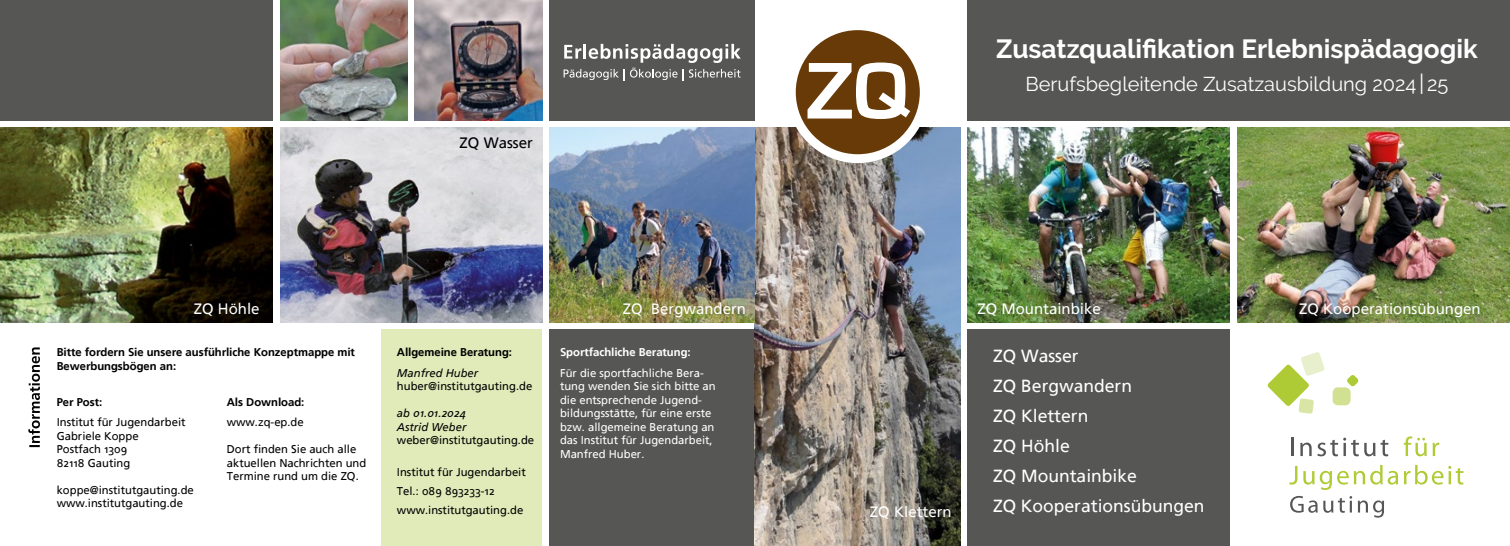
<style>
.page{position:relative;width:1510px;height:546px;background:#fff}
.page>*{position:absolute;margin:0;border:0;box-sizing:border-box;transform-origin:0 0}
.t1{font:700 26.25px "Raleway";color:#fff}
.t2{font:20px "Raleway";color:#fff}
.t3{font:17.5px/30px "Frutiger Linotype";color:#fff}
.t4{font:15px "Frutiger Linotype";color:#fff}
.t5{font:15px "Frutiger Linotype";color:#000}
.t6{font:11.25px/13.5px "Frutiger Linotype";color:#000}
.t7{font:11.25px/13.5px "Frutiger Linotype";color:#fff}
.t8{font:700 11.25px/13.5px "Frutiger Linotype";color:#000}
.t9{font:italic 11.25px/13.5px "Frutiger Linotype";color:#000}
.t10{font:700 11.25px "Frutiger Linotype";color:#fff}
.s1{font-size:22.5px}
</style>
<div class="page">
<img style="left:1237px;top:128px;width:272px;height:194px">
<div style="left:549px;top:330px;width:206px;height:216px;background:#565655"></div>
<div style="left:381px;top:330px;width:161px;height:216px;background:#e1eab9"></div>
<div style="left:967px;top:0;width:542px;height:120px;background:#565655"></div>
<img style="left:967px;top:128px;width:263px;height:194px">
<img style="left:755px;top:128px;width:205px;height:418px">
<img style="left:549px;top:128px;width:206px;height:194px">
<img style="left:280px;top:128px;width:262px;height:194px">
<div style="left:0;top:0;width:273px;height:120px;background:#565655"></div>
<svg style="left:28px;top:347px;width:12px;height:100px"></svg>
<img style="left:0;top:128px;width:273px;height:194px">
<div style="left:787px;top:21px;width:141px;height:142px;background:#fff;border-radius:50%"></div>
<svg style="left:795px;top:30px;width:124px;height:124px"></svg>
<svg style="left:1291px;top:437px;width:2px;height:19px"></svg>
<svg style="left:1300px;top:442px;width:11px;height:14px"></svg>
<svg style="left:1317px;top:437px;width:41px;height:19px"></svg>
<svg style="left:1364px;top:439px;width:24px;height:17px"></svg>
<svg style="left:1403px;top:436px;width:23px;height:20px"></svg>
<svg style="left:1432px;top:442px;width:7px;height:14px"></svg>
<svg style="left:1289px;top:466px;width:8px;height:18px"></svg>
<svg style="left:1303px;top:465px;width:160px;height:25px"></svg>
<svg style="left:1290px;top:496px;width:27px;height:16px"></svg>
<svg style="left:1323px;top:496px;width:44px;height:16px"></svg>
<svg style="left:1373px;top:500px;width:11px;height:17px"></svg>
<svg style="left:1267px;top:352px;width:58px;height:62px"></svg>
<div style="left:1332px;top:387px;width:18px;height:18px;background:#d1e091;border-radius:5px"></div>
<svg style="left:1347px;top:375px;width:12px;height:12px"></svg>
<img style="left:280px;top:0;width:127px;height:120px">
<img style="left:415px;top:0;width:127px;height:120px">
<div style="left:967px;top:330px;width:263px;height:216px;background:#565655"></div>
<div style="left:549px;top:0;width:206px;height:120px;background:#565655"></div>
<svg style="left:563px;top:44px;width:178px;height:36px"></svg>
<h3 class="t5" style="left:459px;top:134px;width:75px">ZQ Wasser</h3>
<h3 class="t4" style="left:194px;top:299px;width:67px">ZQ Höhle</h3>
<h3 class="t4" style="left:623px;top:299px;width:125px">ZQ Bergwandern</h3>
<p class="t8" style="left:57px;top:345px;width:300px">Bitte fordern Sie unsere ausführliche Konzeptmappe mit<br>Bewerbungsbögen an:</p>
<p class="t8" style="left:57px;top:395px;width:47px">Per Post:</p>
<p class="t6" style="left:57px;top:415px;width:130px">Institut für Jugendarbeit<br>Gabriele Koppe<br>Postfach 1309<br>82118 Gauting</p>
<p class="t6" style="left:57px;top:483px;width:139px">koppe@institutgauting.de www.institutgauting.de</p>
<p class="t8" style="left:227px;top:395px;width:79px">Als Download:</p>
<p class="t6" style="left:227px;top:415px;width:78px">www.zq-ep.de</p>
<p class="t6" style="left:227px;top:442px;width:141px">Dort finden Sie auch alle aktuellen Nachrichten und<br>Termine rund um die ZQ.</p>
<p class="t8" style="left:397px;top:345px;width:117px">Allgemeine Beratung:</p>
<p class="t9" style="left:397px;top:366px;width:83px">Manfred Huber</p>
<p class="t6" style="left:397px;top:379px;width:137px">huber@institutgauting.de</p>
<p class="t9" style="left:397px;top:406px;width:71px">ab 01.01.2024<br>Astrid Weber</p>
<p class="t6" style="left:397px;top:433px;width:139px">weber@institutgauting.de</p>
<p class="t6" style="left:397px;top:463px;width:130px;line-height:18.8px">Institut für Jugendarbeit<br>Tel.: 089 893233-12 www.institutgauting.de</p>
<p class="t10" style="left:560px;top:345px;width:132px">Sportfachliche Beratung:</p>
<p class="t7" style="left:560px;top:366px;width:157px">Für die sportfachliche Bera&shy;tung wenden Sie sich bitte an die entsprechende Jugend&shy;bildungsstätte, für eine erste bzw. allgemeine Beratung an das Institut für Jugendarbeit,<br>Manfred Huber.</p>
<h1 class="t1" style="left:996px;top:34px;width:483px">Zusatzqualifikation Erlebnispädagogik</h1>
<h2 class="t2" style="left:1025px;top:72px;width:424px">Berufsbegleitende Zusatzausbildung 2024 <span class="s1">|</span> 25</h2>
<h3 class="t4" style="left:870px;top:503px;width:83px">ZQ Klettern</h3>
<h3 class="t4" style="left:977px;top:299px;width:125px">ZQ Mountainbike</h3>
<h3 class="t4" style="left:1299px;top:299px;width:183px">ZQ Kooperationsübungen</h3>
<h3 class="t3" style="left:993px;top:340px;width:213px">ZQ Wasser<br>ZQ Bergwandern<br>ZQ Klettern<br>ZQ Höhle<br>ZQ Mountainbike<br>ZQ Kooperationsübungen</h3>
</div>
